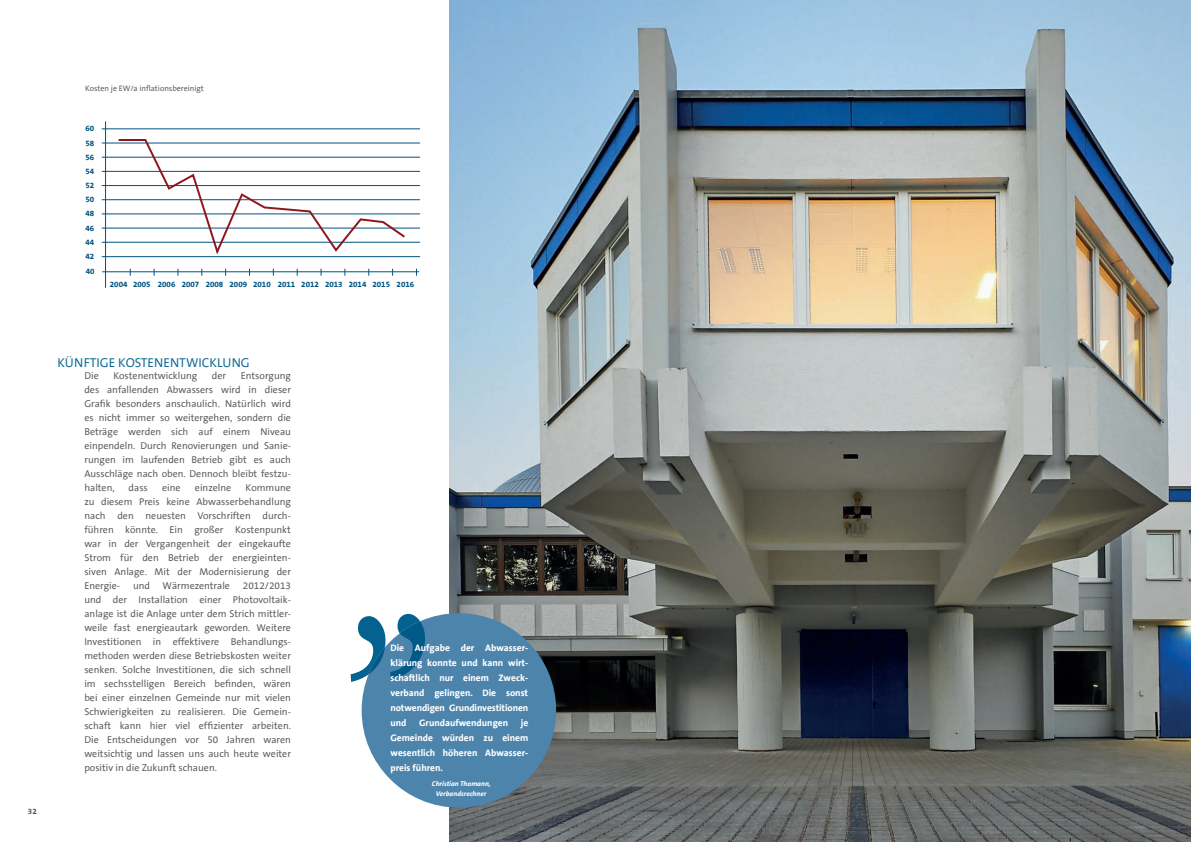
<style>
.page{position:relative;width:1191px;height:842px;background:#fff}
.page>*{position:absolute;margin:0;border:0;box-sizing:border-box;transform-origin:0 0}
.t1{font:13px "The Sans Office LF";color:#126995}
.t2{font:10px/14px "The Sans Office LF";color:#57585a;text-align:justify}
.t3{font:700 9.5px/15px "The Sans Office LF";color:#fff;text-align:justify}
.t4{font:700 8px "The Sans Office LF";color:#005381}
.t5{font:8px "The Sans Office LF";color:#57585a}
.t6{font:700 8px "The Sans Office LF";color:#57585a}
.t7{font:italic 700 7px/10px "The Sans Office LF";color:#fff;text-align:center}
</style>
<div class="page">
<img style="left:449px;top:0;width:742px;height:842px">
<div style="left:362px;top:613px;width:194px;height:195px;background:#4d84ac;border-radius:50%"></div>
<svg style="left:351px;top:614px;width:75px;height:68px"></svg>
<hr style="left:105px;top:122px;width:1px;height:166px;background:#005381">
<hr style="left:102px;top:272px;width:317px;height:1px;background:#005381">
<hr style="left:102px;top:256px;width:318px;height:1px;background:#005381">
<hr style="left:102px;top:242px;width:318px;height:1px;background:#005381">
<hr style="left:102px;top:228px;width:318px;height:1px;background:#005381">
<hr style="left:102px;top:214px;width:318px;height:1px;background:#005381">
<hr style="left:102px;top:199px;width:318px;height:1px;background:#005381">
<hr style="left:102px;top:185px;width:318px;height:1px;background:#005381">
<hr style="left:102px;top:171px;width:318px;height:1px;background:#005381">
<hr style="left:102px;top:157px;width:318px;height:1px;background:#005381">
<hr style="left:102px;top:143px;width:318px;height:1px;background:#005381">
<hr style="left:102px;top:129px;width:318px;height:1px;background:#005381">
<svg style="left:117px;top:139px;width:290px;height:118px"></svg>
<p class="t5" style="left:85px;top:84px;width:120px">Kosten je EW/a inflationsbereinigt</p>
<p class="t4" style="left:85px;top:125px;width:10px">60</p>
<p class="t4" style="left:85px;top:139px;width:10px">58</p>
<p class="t4" style="left:85px;top:153px;width:10px">56</p>
<p class="t4" style="left:85px;top:167px;width:10px">54</p>
<p class="t4" style="left:85px;top:181px;width:10px">52</p>
<p class="t4" style="left:85px;top:195px;width:10px">50</p>
<p class="t4" style="left:85px;top:210px;width:10px">48</p>
<p class="t4" style="left:85px;top:224px;width:10px">46</p>
<p class="t4" style="left:85px;top:238px;width:10px">44</p>
<p class="t4" style="left:85px;top:252px;width:10px">42</p>
<p class="t4" style="left:86px;top:267px;width:10px">40</p>
<p class="t4" style="left:110px;top:280px;width:19px">2004</p>
<p class="t4" style="left:133px;top:280px;width:283px">2005 2006 2007 2008 2009 2010 2011 2012 2013 2014 2015 2016</p>
<p class="t6" style="left:28px;top:807px;width:10px">32</p>
<h1 class="t1" style="left:57px;top:356px;width:194px">KÜNFTIGE KOSTENENTWICKLUNG</h1>
<p class="t2" style="left:84px;top:369px;width:16px">Die</p>
<p class="t2" style="left:113px;top:369px;width:85px">Kostenentwicklung</p>
<p class="t2" style="left:212px;top:369px;width:16px">der</p>
<p class="t2" style="left:84px;top:369px;width:208px;text-indent:156px">Entsorgung des anfallenden Abwassers wird in dieser Grafik besonders anschaulich. Natürlich wird es nicht immer so weitergehen, sondern die Beträge werden sich auf einem Niveau einpendeln. Durch Renovierungen und Sanie&shy;rungen im laufenden Betrieb gibt es auch Ausschläge nach oben. Dennoch bleibt festzu&shy;halten,</p>
<p class="t2" style="left:129px;top:481px;width:21px">dass</p>
<p class="t2" style="left:162px;top:481px;width:20px">eine</p>
<p class="t2" style="left:195px;top:481px;width:38px">einzelne</p>
<p class="t2" style="left:84px;top:481px;width:208px;text-indent:161px">Kommune zu diesem Preis keine Abwasserbehandlung nach den neuesten Vorschriften durch&shy;führen könnte. Ein großer Kostenpunkt war in der Vergangenheit der eingekaufte Strom für den Betrieb der energieinten&shy;siven Anlage. Mit der Modernisierung der Energie-</p>
<p class="t2" style="left:133px;top:579px;width:98px">und Wärmezentrale</p>
<p class="t2" style="left:84px;top:579px;width:208px;text-indent:158px">2012/2013 und der Installation einer Photovoltaik&shy;anlage ist die Anlage unter dem Strich mittler&shy;weile fast energieautark geworden. Weitere Investitionen in effektivere Behandlungs&shy;methoden werden diese Betriebskosten weiter senken. Solche Investitionen, die sich schnell im sechsstelligen Bereich befinden, wären bei einer einzelnen Gemeinde nur mit vielen Schwierigkeiten zu realisieren. Die Gemein&shy;schaft kann hier viel effizienter arbeiten.<br>Die Entscheidungen vor 50 Jahren waren weitsichtig und lassen uns auch heute weiter positiv in die Zukunft schauen.</p>
<p class="t3" style="left:390px;top:640px;width:139px">Die Aufgabe der Abwasser&shy;klärung konnte und kann wirt&shy;schaftlich nur einem Zweck&shy;verband gelingen. Die sonst notwendigen Grundinvestitionen und</p>
<p class="t3" style="left:419px;top:715px;width:90px">Grundaufwendungen</p>
<p class="t3" style="left:390px;top:715px;width:139px;text-indent:130px">je Gemeinde würden zu einem wesentlich höheren Abwasser&shy;preis führen.</p>
<p class="t7" style="left:432px;top:779px;width:60px">Christian Thomann,<br>Verbandsrechner</p>
</div>
